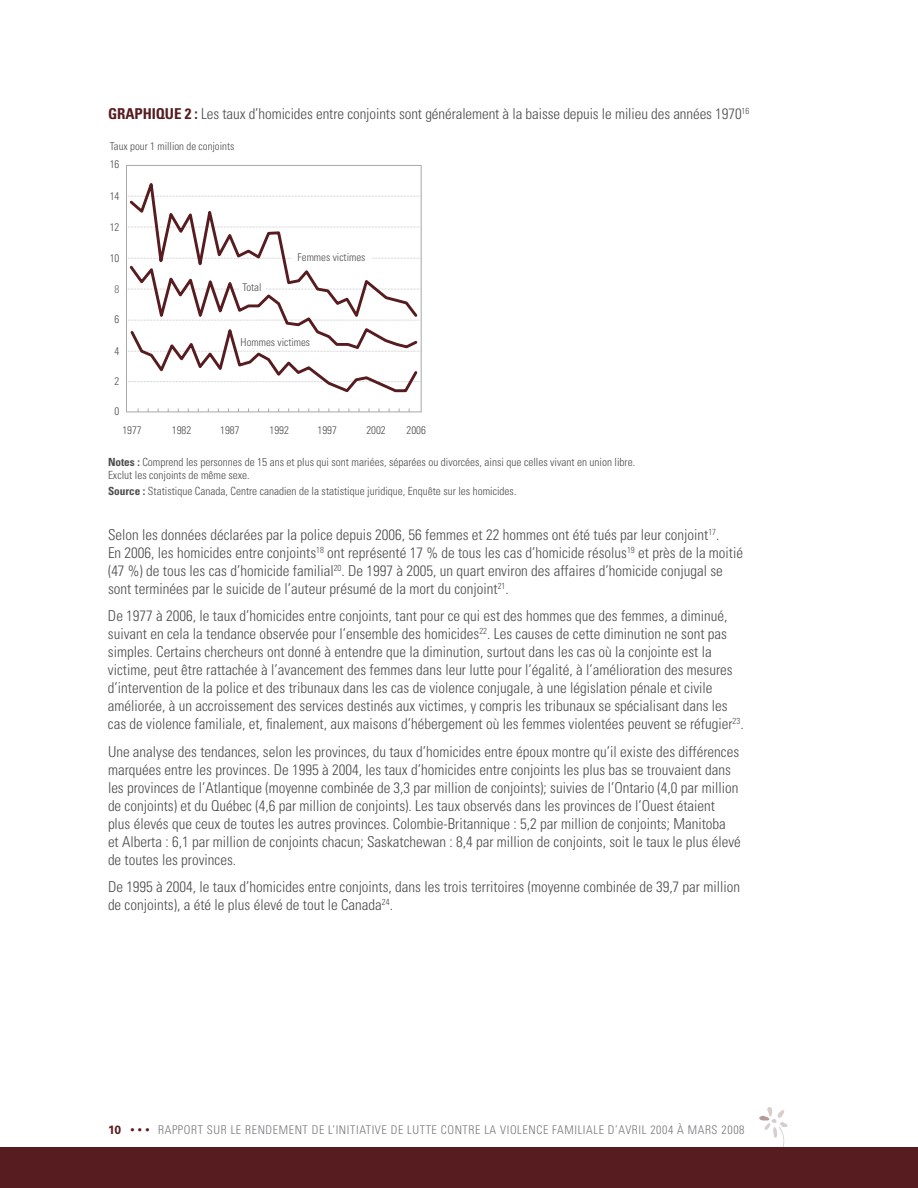
<style>
.page{position:relative;width:918px;height:1188px;background:#fff}
.page>*{position:absolute;margin:0;border:0;box-sizing:border-box;transform-origin:0 0}
.t1{font:300 condensed 15px/18px "Univers LT Std";color:#4d4d4f}
.t2{font:300 condensed 12px "Univers LT Std";letter-spacing:.05em;color:#77787b}
.t3{font:300 condensed 11.25px/13.5px "Univers LT Std";color:#4d4d4f}
.t4{font:300 condensed 10.95px "Univers LT Std";color:#4d4d4f}
.t5{font:300 condensed 10.95px "Univers LT Std";color:rgb(77 77 79/.85)}
.s1{font-weight:700;color:#571c1f}
.s2{font-weight:700}
.s3{font-weight:700;font-stretch:normal;color:#571c1f}
.s4{font-size:9px;color:#571c1f}
</style>
<div class="page">
<svg style="left:758px;top:1107px;width:31px;height:41px"></svg>
<div style="left:0;top:1148px;width:918px;height:40px;background:#571c1f"></div>
<div style="left:126px;top:165px;width:295px;height:247px;border:1px solid #a7a9ac"></div>
<svg style="left:127px;top:172px;width:293px;height:86px"></svg>
<svg style="left:127px;top:258px;width:294px;height:136px"></svg>
<p class="t1" style="left:108px;top:105px;width:643px"><span class="s1">Graphique 2 :</span> Les taux d’homicides entre conjoints sont généralement à la baisse depuis le milieu des années 1970<sup>16</sup></p>
<p class="t4" style="left:110px;top:140px;width:126px">Taux pour 1 million de conjoints</p>
<p class="t4" style="left:110px;top:158px;width:11px">16</p>
<p class="t4" style="left:110px;top:189px;width:11px">14</p>
<p class="t4" style="left:110px;top:221px;width:11px">12</p>
<p class="t4" style="left:110px;top:252px;width:11px">10</p>
<p class="t5" style="left:115px;top:282px;width:6px">8</p>
<p class="t4" style="left:115px;top:313px;width:6px">6</p>
<p class="t4" style="left:115px;top:344px;width:6px">4</p>
<p class="t4" style="left:115px;top:374px;width:6px">2</p>
<p class="t4" style="left:115px;top:405px;width:6px">0</p>
<p class="t4" style="left:242px;top:280px;width:21px">Total</p>
<p class="t4" style="left:298px;top:251px;width:69px">Femmes victimes</p>
<p class="t4" style="left:241px;top:335px;width:71px">Hommes victimes</p>
<p class="t4" style="left:122px;top:423px;width:21px">1977</p>
<p class="t4" style="left:172px;top:423px;width:21px">1982</p>
<p class="t4" style="left:220px;top:423px;width:21px">1987</p>
<p class="t4" style="left:269px;top:423px;width:21px">1992</p>
<p class="t4" style="left:318px;top:423px;width:21px">1997</p>
<p class="t4" style="left:366px;top:423px;width:21px">2002</p>
<p class="t4" style="left:407px;top:423px;width:21px">2006</p>
<p class="t3" style="left:108px;top:455px;width:529px"><span class="s2">Notes :</span> Comprend les personnes de 15 ans et plus qui sont mariées, séparées ou divorcées, ainsi que celles vivant en union libre.<br>Exclut les conjoints de même sexe.</p>
<p class="t3" style="left:108px;top:485px;width:410px"><span class="s2">Source :</span> Statistique Canada, Centre canadien de la statistique juridique, Enquête sur les homicides.</p>
<p class="t1" style="left:108px;top:526px;width:637px">Selon les données déclarées par la police depuis 2006, 56 femmes et 22 hommes ont été tués par leur conjoint<sup>17</sup>.<br>En 2006, les homicides entre conjoints<sup>18</sup> ont représenté 17 % de tous les cas d’homicide résolus<sup>19</sup> et près de la moitié (47 %) de tous les cas d’homicide familial<sup>20</sup>. De 1997 à 2005, un quart environ des affaires d’homicide conjugal se sont terminées par le suicide de l’auteur présumé de la mort du conjoint<sup>21</sup>.</p>
<p class="t1" style="left:108px;top:607px;width:637px">De 1977 à 2006, le taux d’homicides entre conjoints, tant pour ce qui est des hommes que des femmes, a diminué, suivant en cela la tendance observée pour l’ensemble des homicides<sup>22</sup>. Les causes de cette diminution ne sont pas simples. Certains chercheurs ont donné à entendre que la diminution, surtout dans les cas où la conjointe est la victime, peut être rattachée à l’avancement des femmes dans leur lutte pour l’égalité, à l’amélioration des mesures d’intervention de la police et des tribunaux dans les cas de violence conjugale, à une législation pénale et civile améliorée, à un accroissement des services destinés aux victimes, y compris les tribunaux se spécialisant dans les cas de violence familiale, et, finalement, aux maisons d’hébergement où les femmes violentées peuvent se réfugier<sup>23</sup>.</p>
<p class="t1" style="left:108px;top:742px;width:634px">Une analyse des tendances, selon les provinces, du taux d’homicides entre époux montre qu’il existe des différences marquées entre les provinces. De 1995 à 2004, les taux d’homicides entre conjoints les plus bas se trouvaient dans les provinces de l’Atlantique (moyenne combinée de 3,3 par million de conjoints); suivies de l’Ontario (4,0 par million de conjoints) et du Québec (4,6 par million de conjoints). Les taux observés dans les provinces de l’Ouest étaient plus élevés que ceux de toutes les autres provinces. Colombie-Britannique : 5,2 par million de conjoints; Manitoba<br>et Alberta : 6,1 par million de conjoints chacun; Saskatchewan : 8,4 par million de conjoints, soit le taux le plus élevé de toutes les provinces.</p>
<p class="t1" style="left:108px;top:878px;width:634px">De 1995 à 2004, le taux d’homicides entre conjoints, dans les trois territoires (moyenne combinée de 39,7 par million de conjoints), a été le plus élevé de tout le Canada<sup>24</sup>.</p>
<p class="t2" style="left:108px;top:1123px;width:65px"><span class="s3">10</span> <span class="s4">• • •</span> Rapport</p>
<p class="t2" style="left:207px;top:1123px;width:8px">sur</p>
<p class="t2" style="left:231px;top:1123px;width:23px">le rendement</p>
<p class="t2" style="left:312px;top:1123px;width:34px">de l’Initiative</p>
<p class="t2" style="left:391px;top:1123px;width:24px">de lutte</p>
<p class="t2" style="left:441px;top:1123px;width:8px">contre</p>
<p class="t2" style="left:484px;top:1123px;width:23px">la violence</p>
<p class="t2" style="left:552px;top:1123px;width:7px">familiale</p>
<p class="t2" style="left:608px;top:1123px;width:18px">d’avril</p>
<p class="t2" style="left:650px;top:1123px;width:46px">2004 à mars</p>
<p class="t2" style="left:722px;top:1123px;width:25px">2008</p>
</div>
